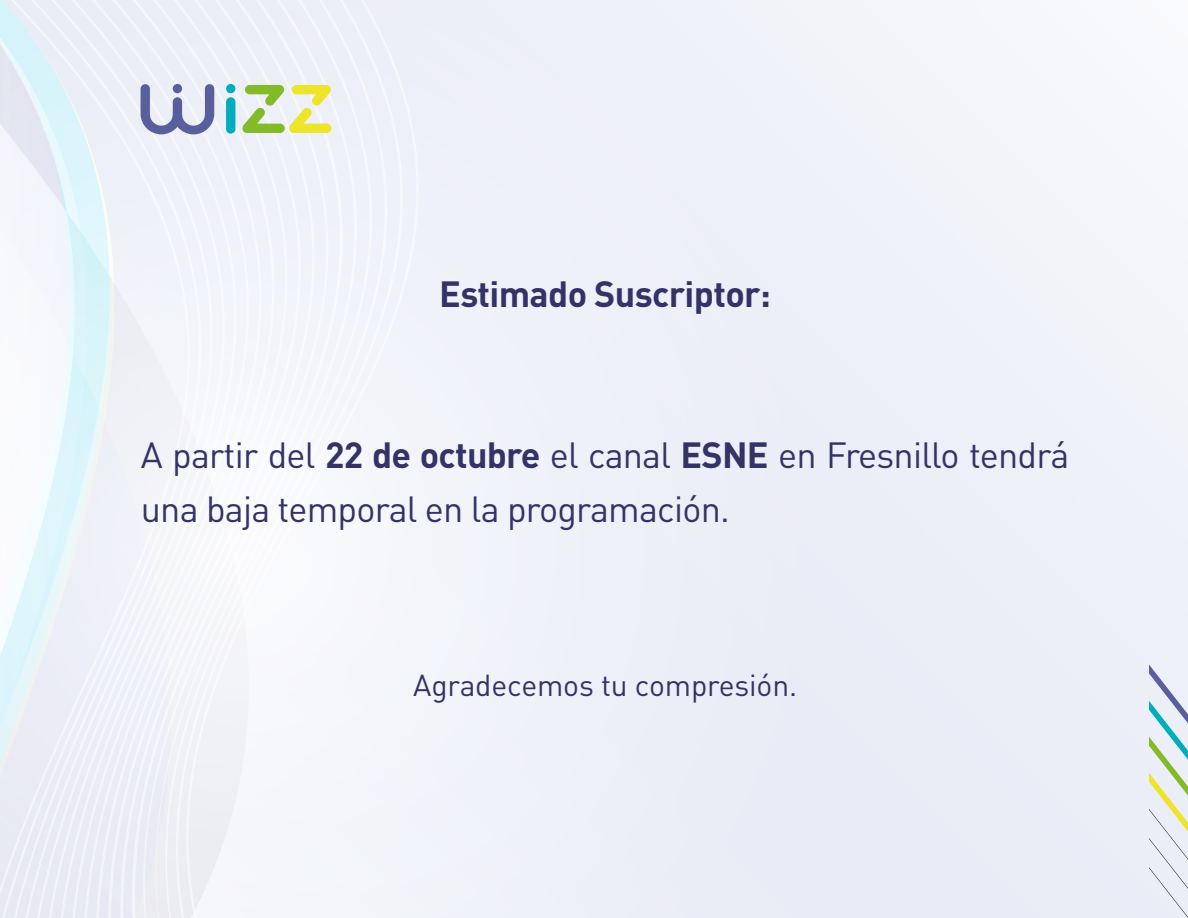
<style>
.page{position:relative;width:1188px;height:918px;background:#eef0f8}
.page>*{position:absolute;margin:0;border:0;box-sizing:border-box;transform-origin:0 0}
.t1{font:36px/54px "DIN Pro";letter-spacing:-.02em;color:#336}
.t2{font:700 36px "DIN Pro";letter-spacing:-.02em;color:#336}
.t3{font:30px "DIN Pro";letter-spacing:-.005em;color:#336}
.s1{font-weight:700}
</style>
<div class="page">
<svg style="left:0;top:0;width:373px;height:918px"></svg>
<svg style="left:1149px;top:664px;width:39px;height:254px"></svg>
<svg style="left:226px;top:84px;width:9px;height:50px"></svg>
<svg style="left:141px;top:84px;width:73px;height:50px"></svg>
<svg style="left:242px;top:85px;width:90px;height:48px"></svg>
<p class="t2" style="left:439px;top:270px;width:333px">Estimado Suscriptor:</p>
<p class="t1" style="left:141px;top:426px;width:930px">A partir del <span class="s1">22 de octubre</span> el canal <span class="s1">ESNE</span> en Fresnillo tendrá una baja temporal en la programación.</p>
<p class="t3" style="left:413px;top:664px;width:386px">Agradecemos tu compresión.</p>
</div>
